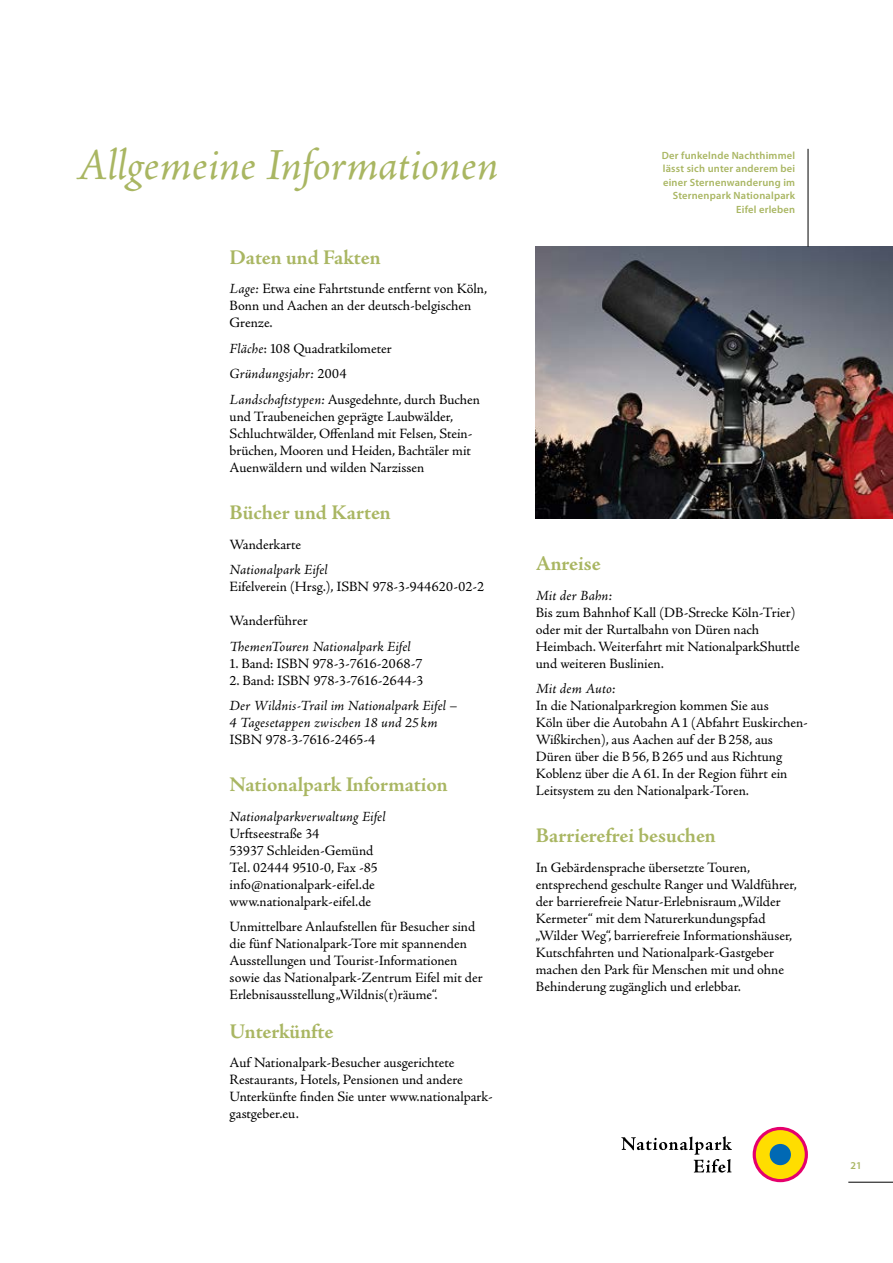
<style>
.page{position:relative;width:893px;height:1263px;background:#fff}
.page>*{position:absolute;margin:0;border:0;box-sizing:border-box;transform-origin:0 0}
.t1{font:italic 45px "Adobe Jenson Pro";letter-spacing:-.005em;color:#a9b662}
.t2{font:700 21px "Adobe Jenson Pro";letter-spacing:-.005em;color:#a9b662}
.t3{font:14.25px/17px "Adobe Jenson Pro";letter-spacing:-.005em;color:#000}
.t4{font:italic 14.25px/17px "Adobe Jenson Pro";letter-spacing:.005em;color:#000}
.t5{font:600 10.5px/13.5px "Myriad Pro";letter-spacing:.02em;color:#a9b662;text-align:right}
.s1{font-style:italic}
</style>
<div class="page">
<hr style="left:848px;top:1182px;width:45px;height:1px;background:#000">
<img style="left:536px;top:247px;width:357px;height:272px">
<svg style="left:753px;top:1127px;width:55px;height:55px"></svg>
<div style="left:756px;top:1130px;width:49px;height:49px;background:#fd0;border-radius:50%"></div>
<div style="left:770px;top:1144px;width:21px;height:21px;background:#0069b4;border-radius:50%"></div>
<svg style="left:621px;top:1136px;width:111px;height:36px"></svg>
<hr style="left:808px;top:149px;width:1px;height:98px;background:#000">
<h1 class="t1" style="left:77px;top:139px;width:424px">Allgemeine Informationen</h1>
<h2 class="t2" style="left:230px;top:245px;width:153px">Daten und Fakten</h2>
<p class="t3" style="left:230px;top:281px;width:259px"><span class="s1">Lage:</span> Etwa eine Fahrtstunde entfernt von Köln,<br>Bonn und Aachen an der deutsch-belgischen<br>Grenze.</p>
<p class="t3" style="left:230px;top:336px;width:252px;line-height:25.5px"><span class="s1">Fläche</span>: 108 Quadratkilometer<br><span class="s1">Gründungsjahr:</span> 2004<br><span class="s1">Landschaftstypen:</span> Ausgedehnte, durch Buchen</p>
<p class="t3" style="left:230px;top:408px;width:243px">und Traubeneichen geprägte Laubwälder, Schluchtwälder, Offenland mit Felsen, Stein&shy;brüchen, Mooren und Heiden, Bachtäler mit Auenwäldern und wilden Narzissen</p>
<h2 class="t2" style="left:230px;top:500px;width:163px">Bücher und Karten</h2>
<p class="t3" style="left:230px;top:536px;width:73px">Wanderkarte</p>
<p class="t4" style="left:230px;top:562px;width:99px">Nationalpark Eifel</p>
<p class="t3" style="left:230px;top:578px;width:256px">Eifelverein (Hrsg.), ISBN 978-3-944620-02-2</p>
<p class="t3" style="left:230px;top:612px;width:80px">Wanderführer</p>
<p class="t4" style="left:230px;top:639px;width:182px">ThemenTouren Nationalpark Eifel</p>
<p class="t3" style="left:230px;top:655px;width:194px">1. Band: ISBN 978-3-7616-2068-7</p>
<p class="t3" style="left:230px;top:672px;width:195px">2. Band: ISBN 978-3-7616-2644-3</p>
<p class="t4" style="left:230px;top:698px;width:229px">Der Wildnis-Trail im Nationalpark Eifel –<br>4 Tagesetappen zwischen 18 und 25 km</p>
<p class="t3" style="left:230px;top:731px;width:147px">ISBN 978-3-7616-2465-4</p>
<h2 class="t2" style="left:230px;top:772px;width:220px">Nationalpark Information</h2>
<p class="t4" style="left:230px;top:809px;width:157px">Nationalparkverwaltung Eifel</p>
<p class="t3" style="left:230px;top:825px;width:150px">Urftseestraße 34<br>53937 Schleiden-Gemünd<br>Tel. 02444 9510-0, Fax -85 info@nationalpark-eifel.de www.nationalpark-eifel.de</p>
<p class="t3" style="left:230px;top:919px;width:255px">Unmittelbare Anlaufstellen für Besucher sind die fünf Nationalpark-Tore mit spannenden Ausstellungen und Tourist-Informationen sowie das Nationalpark-Zentrum Eifel mit der Erlebnisausstellung „Wildnis(t)räume“.</p>
<h2 class="t2" style="left:230px;top:1019px;width:105px">Unterkünfte</h2>
<p class="t3" style="left:230px;top:1055px;width:265px">Auf Nationalpark-Besucher ausgerichtete Restaurants, Hotels, Pensionen und andere Unterkünfte finden Sie unter www.nationalpark&shy;gastgeber.eu.</p>
<p class="t5" style="left:662px;top:148px;width:135px">Der funkelnde Nachthimmel lässt sich unter anderem bei einer Sternenwanderung im<br>Sternenpark Nationalpark<br>Eifel erleben</p>
<h2 class="t2" style="left:536px;top:551px;width:67px">Anreise</h2>
<p class="t4" style="left:536px;top:587px;width:78px">Mit der Bahn:</p>
<p class="t3" style="left:536px;top:604px;width:265px">Bis zum Bahnhof Kall (DB-Strecke Köln-Trier) oder mit der Rurtalbahn von Düren nach Heimbach. Weiterfahrt mit NationalparkShuttle und weiteren Buslinien.</p>
<p class="t4" style="left:536px;top:681px;width:81px">Mit dem Auto:</p>
<p class="t3" style="left:536px;top:697px;width:274px">In die Nationalparkregion kommen Sie aus<br>Köln über die Autobahn A1 (Abfahrt Euskirchen-Wißkirchen), aus Aachen auf der B258, aus Düren über die B56, B265 und aus Richtung Koblenz über die A61. In der Region führt ein Leitsystem zu den Nationalpark-Toren.</p>
<h2 class="t2" style="left:536px;top:823px;width:182px">Barrierefrei besuchen</h2>
<p class="t3" style="left:536px;top:859px;width:263px">In Gebärdensprache übersetzte Touren, entsprechend geschulte Ranger und Waldführer, der barrierefreie Natur-Erlebnisraum „Wilder Kermeter“ mit dem Naturerkundungspfad „Wilder Weg“, barrierefreie Informationshäuser, Kutschfahrten und Nationalpark-Gastgeber machen den Park für Menschen mit und ohne Behinderung zugänglich und erlebbar.</p>
<p class="t5" style="left:850px;top:1159px;width:13px">21</p>
</div>
